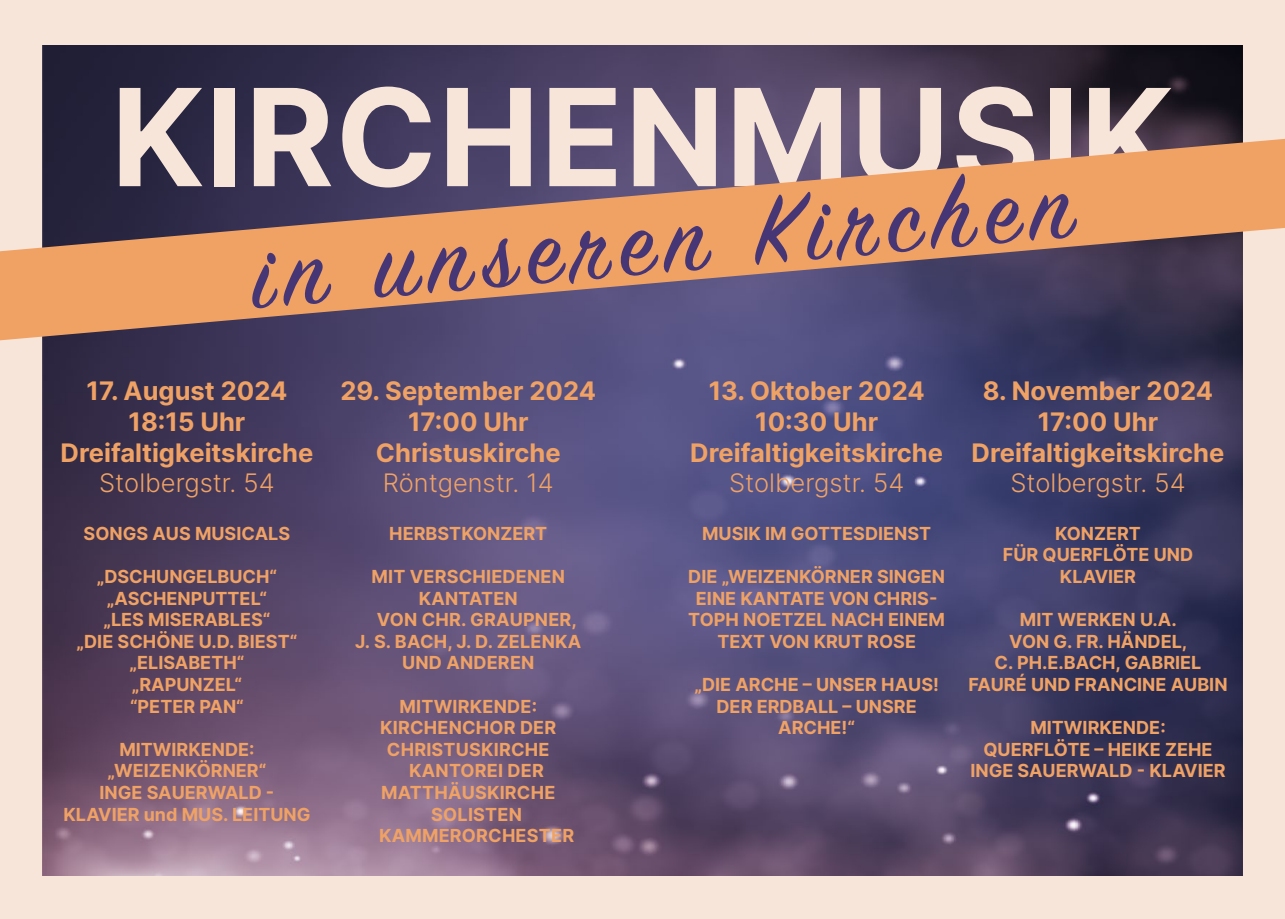
<style>
.page{position:relative;width:1285px;height:919px;background:#fff}
.page>*{position:absolute;margin:0;border:0;box-sizing:border-box;transform-origin:0 0}
.t1{font:700 135px "Inter";letter-spacing:.01em;color:#f8e5da}
.t2{font:108px "Sign Painter House Script";color:#473675}
.t3{font:700 25.5px/30.6px "Inter";color:#f0a265;text-align:center}
.t4{font:300 25.5px "Inter";color:#f0a265}
.t5{font:700 18px/21.6px "Inter";color:#f0a265;text-align:center}
</style>
<div class="page">
<div style="left:0;top:0;width:1284px;height:918px;background:#f8e5da"></div>
<img style="left:43px;top:46px;width:1199px;height:829px">
<svg style="left:0;top:139px;width:1284px;height:201px;background:#977068"></svg>
<h1 class="t1" style="left:111px;top:36px;width:1063px">KIRCHENMUSIK</h1>
<h2 class="t2" style="left:245px;top:209px;width:825px;rotate:-5deg">in unseren Kirchen</h2>
<h3 class="t3" style="left:60px;top:375px;width:254px">17. August 2024<br>18:15 Uhr<br>Dreifaltigkeitskirche</h3>
<h3 class="t4" style="left:99px;top:465px;width:177px">Stolbergstr. 54</h3>
<p class="t5" style="left:84px;top:521px;width:208px">SONGS AUS MUSICALS</p>
<p class="t5" style="left:77px;top:565px;width:222px">„DSCHUNGELBUCH“ „ASCHENPUTTEL“<br>„LES MISERABLES“<br>„DIE SCHÖNE U.D. BIEST“ „ELISABETH“ „RAPUNZEL“<br>“PETER PAN“</p>
<p class="t5" style="left:63px;top:737px;width:248px">MITWIRKENDE: „WEIZENKÖRNER“<br>INGE SAUERWALD -<br>KLAVIER und MUS. LEITUNG</p>
<h3 class="t3" style="left:340px;top:375px;width:257px">29. September 2024<br>17:00 Uhr<br>Christuskirche</h3>
<h3 class="t4" style="left:383px;top:465px;width:172px">Röntgenstr. 14</h3>
<p class="t5" style="left:389px;top:521px;width:159px">HERBSTKONZERT</p>
<p class="t5" style="left:371px;top:565px;width:195px">MIT VERSCHIEDENEN</p>
<p class="t5" style="left:418px;top:586px;width:101px">KANTATEN</p>
<p class="t5" style="left:377px;top:608px;width:201px">VON CHR. GRAUPNER,</p>
<p class="t5" style="left:355px;top:629px;width:227px">J. S. BACH, J. D. ZELENKA</p>
<p class="t5" style="left:402px;top:651px;width:134px">UND ANDEREN</p>
<p class="t5" style="left:399px;top:694px;width:139px">MITWIRKENDE:</p>
<p class="t5" style="left:380px;top:716px;width:178px">KIRCHENCHOR DER</p>
<p class="t5" style="left:387px;top:737px;width:164px">CHRISTUSKIRCHE</p>
<p class="t5" style="left:409px;top:759px;width:136px">KANTOREI DER</p>
<p class="t5" style="left:381px;top:781px;width:176px">MATTHÄUSKIRCHE</p>
<p class="t5" style="left:431px;top:802px;width:92px">SOLISTEN</p>
<p class="t5" style="left:379px;top:824px;width:196px">KAMMERORCHESTER</p>
<h3 class="t3" style="left:690px;top:375px;width:254px">13. Oktober 2024<br>10:30 Uhr<br>Dreifaltigkeitskirche</h3>
<h3 class="t4" style="left:728px;top:465px;width:177px">Stolbergstr. 54</h3>
<p class="t5" style="left:702px;top:521px;width:230px">MUSIK IM GOTTESDIENST</p>
<p class="t5" style="left:688px;top:565px;width:258px">DIE „WEIZENKÖRNER SINGEN<br>EINE KANTATE VON CHRIS-<br>TOPH NOETZEL NACH EINEM<br>TEXT VON KRUT ROSE</p>
<p class="t5" style="left:694px;top:673px;width:246px">„DIE ARCHE – UNSER HAUS!<br>DER ERDBALL – UNSRE<br>ARCHE!“</p>
<h3 class="t3" style="left:971px;top:375px;width:254px">8. November 2024<br>17:00 Uhr<br>Dreifaltigkeitskirche</h3>
<h3 class="t4" style="left:1010px;top:465px;width:177px">Stolbergstr. 54</h3>
<p class="t5" style="left:1002px;top:521px;width:192px">KONZERT<br>FÜR QUERFLÖTE UND<br>KLAVIER</p>
<p class="t5" style="left:968px;top:608px;width:260px">MIT WERKEN U.A.<br>VON G. FR. HÄNDEL,<br>C. PH.E.BACH, GABRIEL<br>FAURÉ UND FRANCINE AUBIN</p>
<p class="t5" style="left:970px;top:716px;width:257px">MITWIRKENDE:<br>QUERFLÖTE – HEIKE ZEHE<br>INGE SAUERWALD - KLAVIER</p>
</div>
